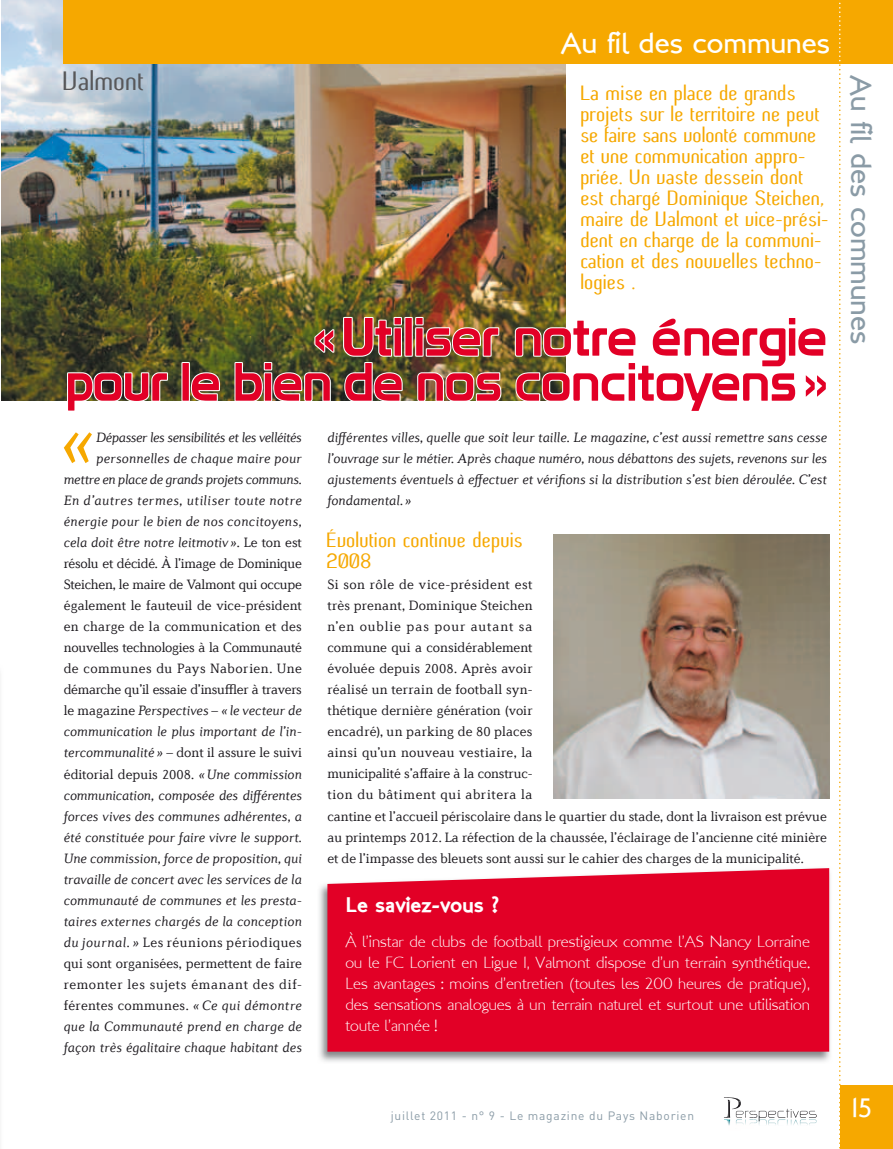
<style>
.page{position:relative;width:893px;height:1149px;background:#fff}
.page>*{position:absolute;margin:0;border:0;box-sizing:border-box;transform-origin:0 0}
.t1{font:52.5px/45px "Prototype";color:#e20026;text-align:right}
.t2{font:30px "London Between";color:#fff}
.t3{font:30px "London Between";color:#8a9ba6}
.t4{font:27px "Butter unsalted";color:#58585a}
.t5{font:27px "London Between";color:#fff}
.t6{font:21px/21px "Butter unsalted";color:#f6a800}
.t7{font:21px "London Two";color:#fff}
.t8{font:16.5px/21px "London MM";color:#fff;text-align:justify}
.t9{font:italic 300 14.25px/21px "Diverda Serif Com";color:#1a171c;text-align:right}
.t10{font:300 14.25px/21px "Diverda Serif Com";color:#1a171c}
.t11{font:12px "DIN";letter-spacing:.065em;color:#8a9ba6}
.s1{font-style:normal}
</style>
<div class="page">
<img style="left:1px;top:0;width:565px;height:400px">
<div style="left:64px;top:0;width:829px;height:64px;background:#f6a800"></div>
<svg style="left:840px;top:2px;width:1px;height:1079px"></svg>
<div style="left:840px;top:1084px;width:53px;height:64px;background:#f6a800"></div>
<svg style="left:839px;top:2px;width:1px;height:1146px"></svg>
<img style="left:319px;top:868px;width:511px;height:194px">
<div style="left:327px;top:868px;width:502px;height:183px;background:#e20026"></div>
<img style="left:724px;top:1097px;width:16px;height:3px">
<svg style="left:728px;top:1100px;width:89px;height:26px"></svg>
<svg style="left:313px;top:328px;width:22px;height:25px"></svg>
<svg style="left:66px;top:370px;width:103px;height:31px"></svg>
<svg style="left:180px;top:361px;width:41px;height:40px"></svg>
<svg style="left:233px;top:361px;width:99px;height:40px"></svg>
<img style="left:342px;top:316px;width:161px;height:85px">
<img style="left:513px;top:316px;width:53px;height:85px">
<img style="left:554px;top:534px;width:275px;height:264px">
<svg style="left:64px;top:432px;width:28px;height:31px"></svg>
<h2 class="t2" style="left:561px;top:25px;width:271px">Au fil des communes</h2>
<h3 class="t4" style="left:64px;top:67px;width:83px">Valmont</h3>
<h2 class="t3" style="left:880px;top:75px;width:271px;rotate:90deg">Au fil des communes</h2>
<p class="t6" style="left:581px;top:83px;width:250px">La mise en place de grands projets sur le territoire ne peut se faire sans volonté commune et une communication appro&shy;priée. Un vaste dessein dont est chargé Dominique Steichen, maire de Valmont et vice-prési&shy;dent en charge de la communi&shy;cation et des nouvelles techno&shy;logies .</p>
<h1 class="t1" style="left:66px;top:314px;width:763px">« Utiliser notre énergie<br>pour le bien de nos concitoyens »</h1>
<p class="t9" style="left:64px;top:427px;width:240px">Dépasser les sensibilités et les velléités personnelles de chaque maire pour mettre en place de grands projets communs.<br>En d’autres termes, utiliser toute notre énergie pour le bien de nos concitoyens, cela doit être notre leitmotiv »<span class="s1">. Le ton est résolu et décidé. À l’image de Dominique Steichen, le maire de Valmont qui occupe également le fauteuil de vice-président en charge de la communication et des nouvelles technologies à la Communauté de communes du Pays Naborien. Une démarche qu’il essaie d’insuffler à travers le magazine</span> Perspectives <span class="s1">–</span> « le vecteur de communication le plus important de l’in&shy;tercommunalité » <span class="s1">– dont il assure le suivi éditorial depuis 2008.</span> « Une commission communication, composée des différentes forces vives des communes adhérentes, a été constituée pour faire vivre le support.<br>Une commission, force de proposition, qui travaille de concert avec les services de la communauté de communes et les presta&shy;taires externes chargés de la conception du journal. » <span class="s1">Les réunions périodiques qui sont organisées, permettent de faire remonter les sujets émanant des dif&shy;férentes communes.</span> « Ce qui démontre que la Communauté prend en charge de façon très égalitaire chaque habitant des</p>
<p class="t9" style="left:327px;top:427px;width:501px;text-align:justify">différentes villes, quelle que soit leur taille. Le magazine, c’est aussi remettre sans cesse l’ouvrage sur le métier. Après chaque numéro, nous débattons des sujets, revenons sur les ajustements éventuels à effectuer et vérifions si la distribution s’est bien déroulée. C’est fondamental. »</p>
<h3 class="t6" style="left:327px;top:530px;width:198px">Évolution continue depuis<br>2008</h3>
<p class="t10" style="left:327px;top:574px;width:501px">Si son rôle de vice-président est<br>très prenant, Dominique Steichen<br>n’en oublie pas pour autant sa<br>commune qui a considérablement<br>évoluée depuis 2008. Après avoir<br>réalisé un terrain de football syn-<br>thétique dernière génération (voir<br>encadré), un parking de 80 places<br>ainsi qu’un nouveau vestiaire, la<br>municipalité s’affaire à la construc-<br>tion du bâtiment qui abritera la<br>cantine et l’accueil périscolaire dans le quartier du stade, dont la livraison est prévue au printemps 2012. La réfection de la chaussée, l’éclairage de l’ancienne cité minière et de l’impasse des bleuets sont aussi sur le cahier des charges de la municipalité.</p>
<h3 class="t7" style="left:345px;top:890px;width:155px">Le saviez-vous ?</h3>
<p class="t8" style="left:345px;top:930px;width:466px">À l’instar de clubs de football prestigieux comme l’AS Nancy Lorraine ou le FC Lorient en Ligue 1, Valmont dispose d’un terrain synthétique.<br>Les avantages : moins d’entretien (toutes les 200 heures de pratique), des sensations analogues à un terrain naturel et surtout une utilisation toute l’année !</p>
<p class="t11" style="left:391px;top:1107px;width:305px">juillet 2011 - n° 9 - Le magazine du Pays Naborien</p>
<h3 class="t5" style="left:851px;top:1091px;width:22px">15</h3>
</div>
